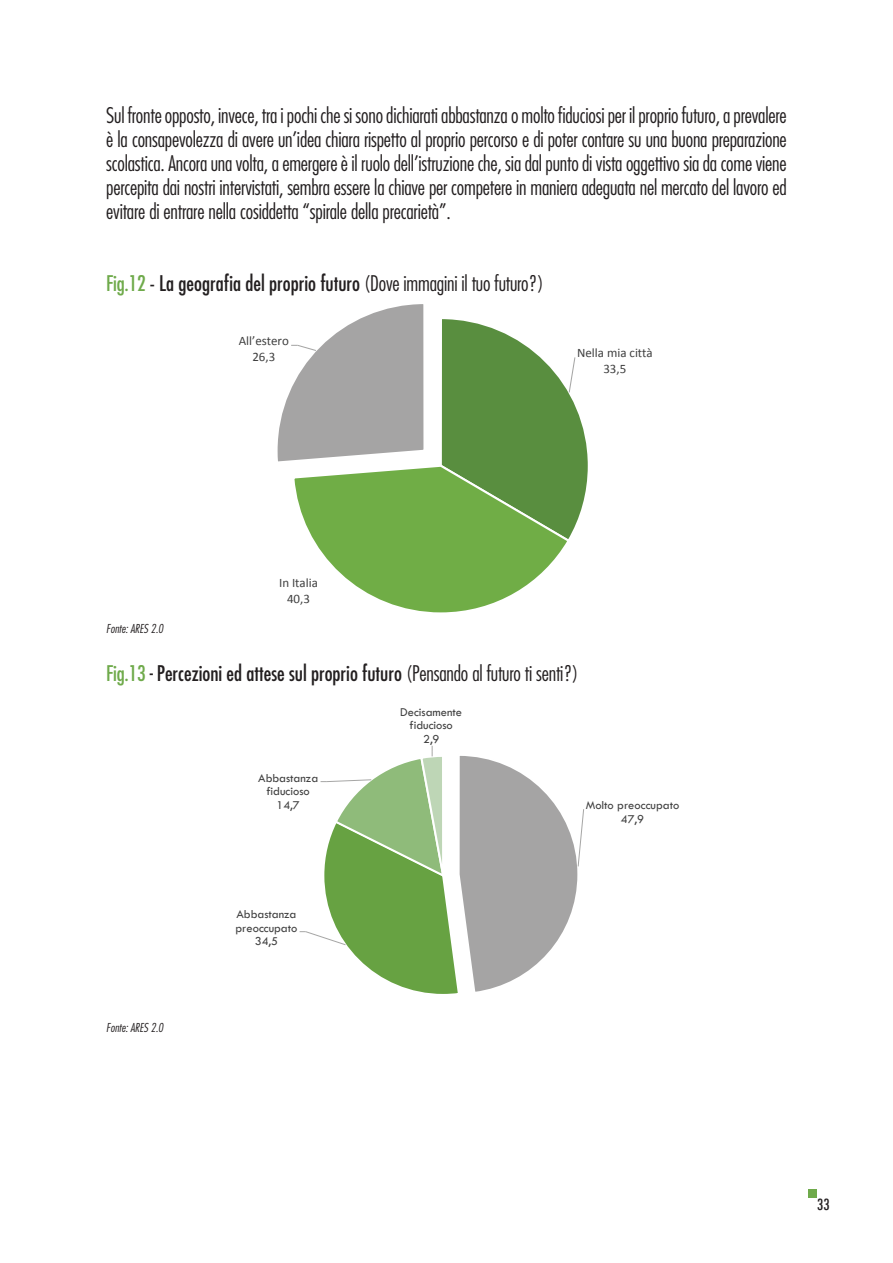
<style>
.page{position:relative;width:893px;height:1263px;background:#fff}
.page>*{position:absolute;margin:0;border:0;box-sizing:border-box;transform-origin:0 0}
.t1{font:300 condensed 21px/24px "Futura LT";letter-spacing:-.01em;color:#231f20;text-align:justify}
.t2{font:condensed 21px "Futura LT";color:#231f20}
.t3{font:500 condensed 15px "Futura";color:#231f20}
.t4{font:12.9px/15.9px "Calibri";color:#404040;text-align:center}
.t5{font:12.45px/13.6px "Tw Cen";color:#404040;text-align:center}
.t6{font:italic 300 condensed 12px "Futura LT";color:#231f20}
.s1{color:#6faa4b}
.s2{font-weight:300}
</style>
<div class="page">
<div style="left:808px;top:1188px;width:9px;height:9px;background:#6faa4b"></div>
<svg style="left:277px;top:304px;width:311px;height:309px"></svg>
<svg style="left:300px;top:746px;width:284px;height:248px"></svg>
<p class="t1" style="left:106px;top:103px;width:682px">Sul fronte opposto, invece, tra i pochi che si sono dichiarati abbastanza o molto fiduciosi per il proprio futuro, a prevalere è la consapevolezza di avere un’idea chiara rispetto al proprio percorso e di poter contare su una buona preparazione scolastica. Ancora una volta, a emergere è il ruolo dell’istruzione che, sia dal punto di vista oggettivo sia da come viene percepita dai nostri intervistati, sembra essere la chiave per competere in maniera adeguata nel mercato del lavoro ed evitare di entrare nella cosiddetta “spirale della precarietà”.</p>
<p class="t2" style="left:106px;top:271px;width:439px"><span class="s1">Fig.12</span> - La geografia del proprio futuro <span class="s2">(Dove immagini il tuo futuro?)</span></p>
<p class="t4" style="left:239px;top:332px;width:52px">All’estero<br>26,3</p>
<p class="t4" style="left:577px;top:344px;width:77px">Nella mia città<br>33,5</p>
<p class="t4" style="left:279px;top:574px;width:40px">In Italia<br>40,3</p>
<p class="t6" style="left:106px;top:622px;width:58px">Fonte: ARES 2.0</p>
<p class="t2" style="left:106px;top:661px;width:474px"><span class="s1">Fig.13</span> <span class="s2">-</span> Percezioni ed attese sul proprio futuro <span class="s2">(Pensando al futuro ti senti?)</span></p>
<p class="t5" style="left:400px;top:705px;width:63px">Decisamente fiducioso<br>2,9</p>
<p class="t5" style="left:258px;top:771px;width:62px">Abbastanza fiducioso<br>14,7</p>
<p class="t5" style="left:586px;top:798px;width:95px">Molto preoccupato<br>47,9</p>
<p class="t6" style="left:106px;top:1021px;width:58px">Fonte: ARES 2.0</p>
<p class="t5" style="left:235px;top:907px;width:63px">Abbastanza preoccupato<br>34,5</p>
<p class="t3" style="left:817px;top:1195px;width:14px">33</p>
</div>
